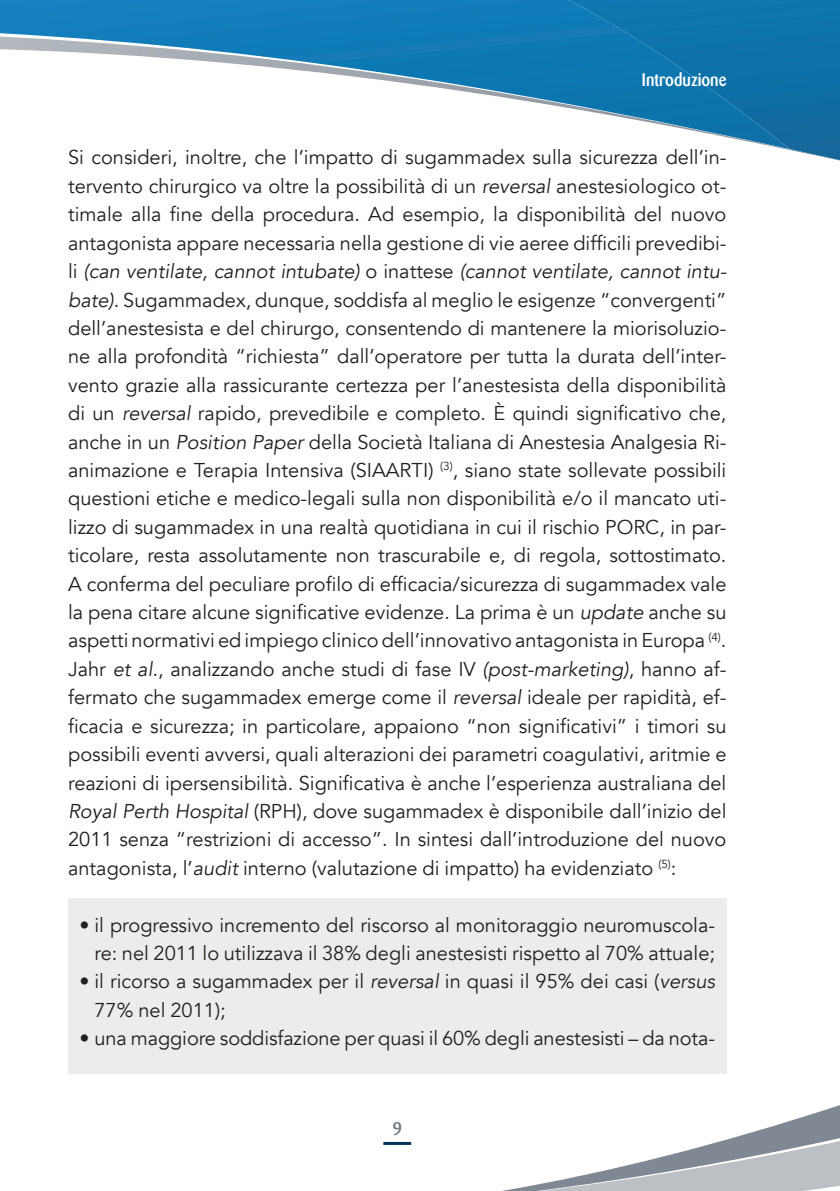
<style>
.page{position:relative;width:840px;height:1191px;background:#fff}
.page>*{position:absolute;margin:0;border:0;box-sizing:border-box;transform-origin:0 0}
.Testo{font:20px/28.4px "Avenir";color:#231f20;text-align:justify}
.t1{font:500 18px "Barmeno";color:#fff;scale:.9 1}
.t2{font:500 18px "Barmeno";color:#6e7a83}
.s1{font-style:italic}
</style>
<div class="page">
<div style="left:68px;top:897px;width:658px;height:176px;background:#ececee"></div>
<svg style="left:0;top:0;width:568px;height:108px"></svg>
<img style="left:568px;top:0;width:271px;height:160px">
<svg style="left:383px;top:1105px;width:456px;height:86px"></svg>
<p class="t1" style="left:641px;top:69px;width:95px">Introduzione</p>
<p class="Testo" style="left:68px;top:144px;width:659px">Si consideri, inoltre, che l’impatto di sugammadex sulla sicurezza dell’in&shy;tervento chirurgico va oltre la possibilità di un <span class="s1">reversal</span> anestesiologico ot&shy;timale alla fine della procedura. Ad esempio, la disponibilità del nuovo antagonista appare necessaria nella gestione di vie aeree difficili prevedibi&shy;li <span class="s1">(can ventilate, cannot intubate)</span> o inattese <span class="s1">(cannot ventilate, cannot intu&shy;bate)</span>. Sugammadex, dunque, soddisfa al meglio le esigenze “convergenti” dell’anestesista e del chirurgo, consentendo di mantenere la miorisoluzio&shy;ne alla profondità “richiesta” dall’operatore per tutta la durata dell’inter&shy;vento grazie alla rassicurante certezza per l’anestesista della disponibilità di un <span class="s1">reversal</span> rapido, prevedibile e completo. È quindi significativo che, anche in un <span class="s1">Position Paper</span> della Società Italiana di Anestesia Analgesia Ri&shy;animazione e Terapia Intensiva (SIAARTI) <sup>(3)</sup>, siano state sollevate possibili questioni etiche e medico-legali sulla non disponibilità e/o il mancato uti&shy;lizzo di sugammadex in una realtà quotidiana in cui il rischio PORC, in par&shy;ticolare, resta assolutamente non trascurabile e, di regola, sottostimato.<br>A conferma del peculiare profilo di efficacia/sicurezza di sugammadex vale la pena citare alcune significative evidenze. La prima è un <span class="s1">update</span> anche su aspetti normativi ed impiego clinico dell’innovativo antagonista in Europa <sup>(4)</sup>.<br>Jahr <span class="s1">et al.</span>, analizzando anche studi di fase IV <span class="s1">(post-marketing)</span>, hanno af&shy;fermato che sugammadex emerge come il <span class="s1">reversal</span> ideale per rapidità, ef&shy;ficacia e sicurezza; in particolare, appaiono “non significativi” i timori su possibili eventi avversi, quali alterazioni dei parametri coagulativi, aritmie e reazioni di ipersensibilità. Significativa è anche l’esperienza australiana del <span class="s1">Royal Perth Hospital</span> (RPH), dove sugammadex è disponibile dall’inizio del 2011 senza “restrizioni di accesso”. In sintesi dall’introduzione del nuovo antagonista, l’<span class="s1">audit</span> interno (valutazione di impatto) ha evidenziato <sup>(5)</sup>:</p>
<p class="Testo" style="left:79px;top:911px;width:636px;text-align:right">• il progressivo incremento del riscorso al monitoraggio neuromuscola&shy;re: nel 2011 lo utilizzava il 38% degli anestesisti rispetto al 70% attuale;</p>
<p class="Testo" style="left:94px;top:967px;width:621px;text-indent:-15px">• il ricorso a sugammadex per il <span class="s1">reversal</span> in quasi il 95% dei casi (<span class="s1">versus<br></span>77% nel 2011);</p>
<p class="Testo" style="left:79px;top:1024px;width:636px">• una maggiore soddisfazione per quasi il 60% degli anestesisti – da nota-</p>
<p class="t2" style="left:392px;top:1118px;width:11px">9</p>
</div>
